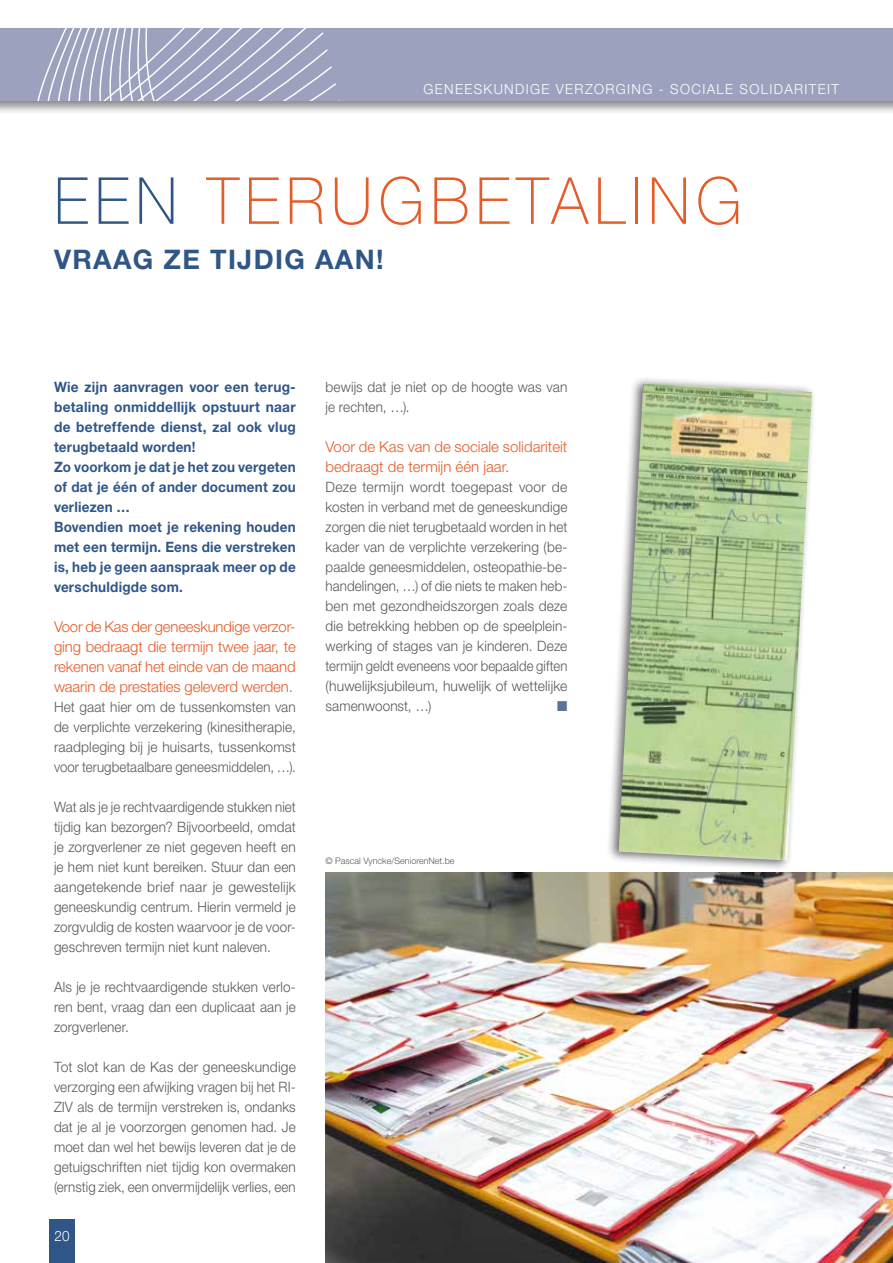
<style>
.page{position:relative;width:893px;height:1263px;background:#fff}
.page>*{position:absolute;margin:0;border:0;box-sizing:border-box;transform-origin:0 0}
.t1{font:100 64.95px "Helvetica Neue LT";letter-spacing:.1em;color:#e35c29;scale:.95 1}
.t2{font:700 27px "Helvetica Neue LT";letter-spacing:.05em;color:#305687}
.t3{font:300 15px/20px "Helvetica Neue LT";letter-spacing:-.01em;color:#e35c29;text-align:justify}
.t4{font:300 14.25px/20px "Helvetica Neue LT";letter-spacing:.01em;color:#58585a;text-align:justify}
.t5{font:700 14.25px/20px "Helvetica Neue LT";letter-spacing:.015em;color:#305687;scale:.95 1}
.t6{font:300 14.25px/20px "Helvetica Neue LT";letter-spacing:.01em;color:#58585a;text-align:justify;scale:.93 1}
.t7{font:300 14.25px/20px "Helvetica Neue LT";letter-spacing:.01em;color:#58585a;text-align:justify;scale:.95 1}
.t8{font:300 14.25px/20px "Helvetica Neue LT";letter-spacing:.01em;color:#58585a;scale:.96 1}
.t9{font:300 14.25px "Helvetica Neue LT";color:#fff;scale:.94 1}
.t10{font:14.25px "Zapf Dingbats ITC";color:#5e719b;scale:.94 1}
.t11{font:300 13.95px "Helvetica Neue LT";letter-spacing:.1em;color:#fff}
.t12{font:300 9px "Helvetica Neue LT";color:#58585a}
.s1{color:#305687}
</style>
<div class="page">
<div style="left:606px;top:376px;width:211px;height:495px;background:#1a171c;opacity:.65"></div>
<img style="left:619px;top:383px;width:193px;height:477px">
<img style="left:325px;top:873px;width:568px;height:390px">
<div style="left:0;top:26px;width:893px;height:89px;background:#1a171c;opacity:.5"></div>
<div style="left:0;top:29px;width:893px;height:72px;background:#9ca2be"></div>
<svg style="left:37px;top:29px;width:303px;height:72px"></svg>
<div style="left:49px;top:1219px;width:26px;height:44px;background:#305687"></div>
<p class="t11" style="left:423px;top:80px;width:417px">GENEESKUNDIGE VERZORGING - SOCIALE SOLIDARITEIT</p>
<h1 class="t1" style="left:54px;top:164px;width:725px"><span class="s1">EEN</span> TERUGBETALING</h1>
<h2 class="t2" style="left:54px;top:242px;width:331px">VRAAG ZE TIJDIG AAN!</h2>
<p class="t5" style="left:54px;top:377px;width:256px">Wie zijn aanvragen voor een terug&shy;betaling onmiddellijk opstuurt naar de betreffende dienst, zal ook vlug terugbetaald worden!<br>Zo voorkom je dat je het zou vergeten of dat je één of ander document zou verliezen …<br>Bovendien moet je rekening houden met een termijn. Eens die verstreken is, heb je geen aanspraak meer op de verschuldigde som.</p>
<p class="t3" style="left:54px;top:616px;width:243px">Voor de Kas der geneeskundige verzor&shy;ging bedraagt die termijn twee jaar, te rekenen vanaf het einde van de maand waarin de prestaties geleverd werden.</p>
<p class="t7" style="left:54px;top:697px;width:256px">Het gaat hier om de tussenkomsten van de verplichte verzekering (kinesitherapie, raadpleging bij je huisarts, tussenkomst voor terugbetaalbare geneesmiddelen, …).</p>
<p class="t6" style="left:54px;top:797px;width:262px">Wat als je je rechtvaardigende stukken niet tijdig kan bezorgen? Bijvoorbeeld, omdat je zorgverlener ze niet gegeven heeft en je hem niet kunt bereiken. Stuur dan een aangetekende brief naar je gewestelijk geneeskundig centrum. Hierin vermeld je zorgvuldig de kosten waarvoor je de voor&shy;geschreven termijn niet kunt naleven.</p>
<p class="t7" style="left:54px;top:977px;width:256px">Als je je rechtvaardigende stukken verlo&shy;ren bent, vraag dan een duplicaat aan je zorgverlener.</p>
<p class="t4" style="left:54px;top:1057px;width:243px">Tot slot kan de Kas der geneeskundige verzorging een afwijking vragen bij het RI-ZIV als de termijn verstreken is, ondanks dat je al je voorzorgen genomen had. Je moet dan wel het bewijs leveren dat je de getuigschriften niet tijdig kon overmaken (ernstig ziek, een onvermijdelijk verlies, een</p>
<p class="t9" style="left:55px;top:1227px;width:17px">20</p>
<p class="t8" style="left:326px;top:377px;width:253px">bewijs dat je niet op de hoogte was van je rechten, …).</p>
<p class="t3" style="left:326px;top:436px;width:243px">Voor de Kas van de sociale solidariteit bedraagt de termijn één jaar.</p>
<p class="t4" style="left:326px;top:476px;width:243px">Deze termijn wordt toegepast voor de kosten in verband met de geneeskundige zorgen die niet terugbetaald worden in het kader van de verplichte verzekering (be&shy;paalde geneesmiddelen, osteopathie-be&shy;handelingen, …) of die niets te maken heb&shy;ben met gezondheidszorgen zoals deze die betrekking hebben op de speelplein&shy;werking of stages van je kinderen. Deze termijn geldt eveneens voor bepaalde giften (huwelijksjubileum, huwelijk of wettelijke samenwoonst, …)</p>
<p class="t10" style="left:557px;top:699px;width:12px">■</p>
<p class="t12" style="left:326px;top:855px;width:130px">© Pascal Vyncke/SeniorenNet.be</p>
</div>
